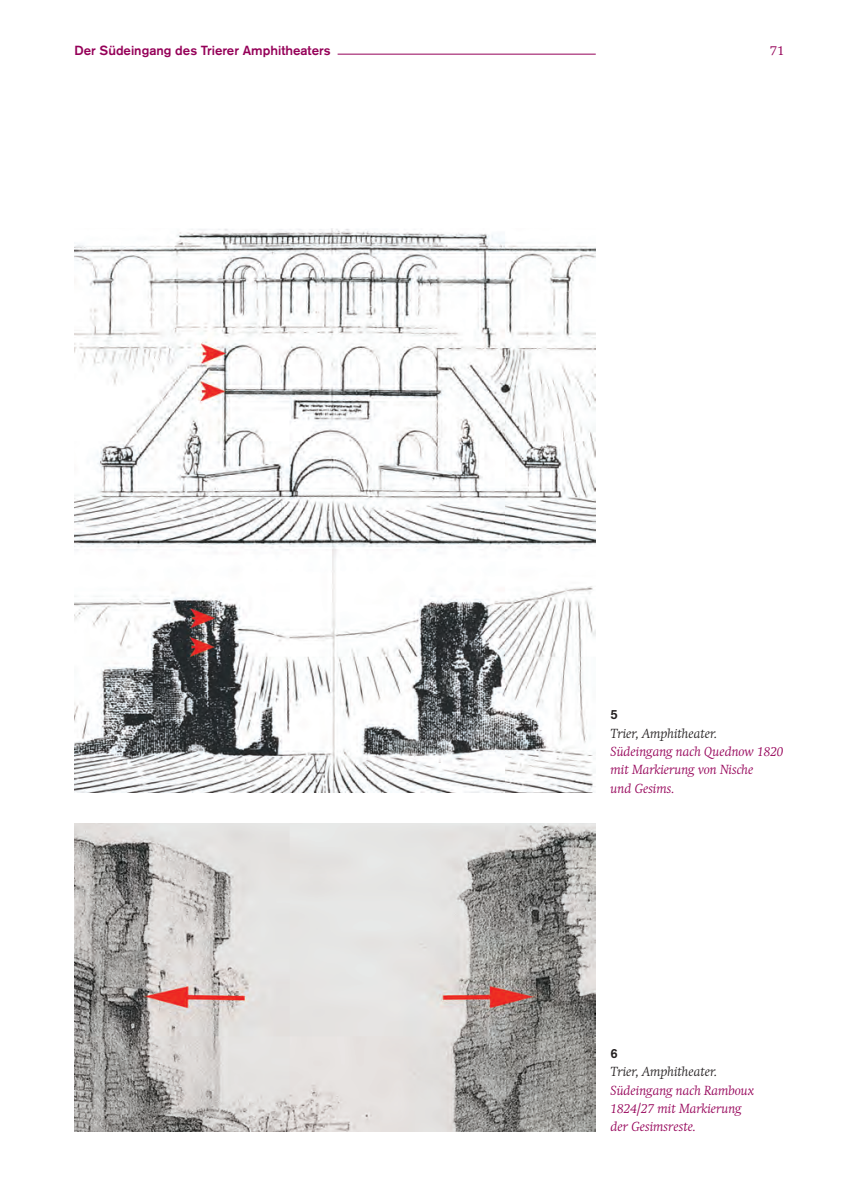
<style>
.page{position:relative;width:844px;height:1191px;background:#fff}
.page>*{position:absolute;margin:0;border:0;box-sizing:border-box;transform-origin:0 0}
.t1{font:italic 300 13.12px/18.4px "Swift";color:#950058}
.t2{font:italic 300 13.12px "Swift";color:#231f20}
.t3{font:500 13.12px "Akzidenz Grotesk Std";color:#950058}
.t4{font:300 13.12px "Swift";color:#950058}
.t5{font:500 13.12px "Akzidenz Grotesk Std";color:#231f20}
</style>
<div class="page">
<hr style="left:337px;top:54px;width:258px;height:1px;background:#950058">
<img style="left:74px;top:228px;width:521px;height:564px">
<img style="left:74px;top:823px;width:521px;height:308px">
<p class="t3" style="left:74px;top:42px;width:257px">Der Südeingang des Trierer Amphitheaters</p>
<p class="t4" style="left:769px;top:42px;width:16px">71</p>
<p class="t5" style="left:610px;top:706px;width:9px">5</p>
<p class="t2" style="left:610px;top:725px;width:108px">Trier, Amphitheater.</p>
<p class="t1" style="left:610px;top:742px;width:174px">Südeingang nach Quednow 1820 mit Markierung von Nische<br>und Gesims.</p>
<p class="t5" style="left:610px;top:1045px;width:9px">6</p>
<p class="t2" style="left:610px;top:1064px;width:108px">Trier, Amphitheater.</p>
<p class="t1" style="left:610px;top:1081px;width:145px">Südeingang nach Ramboux<br>1824/27 mit Markierung der Gesimsreste.</p>
</div>
